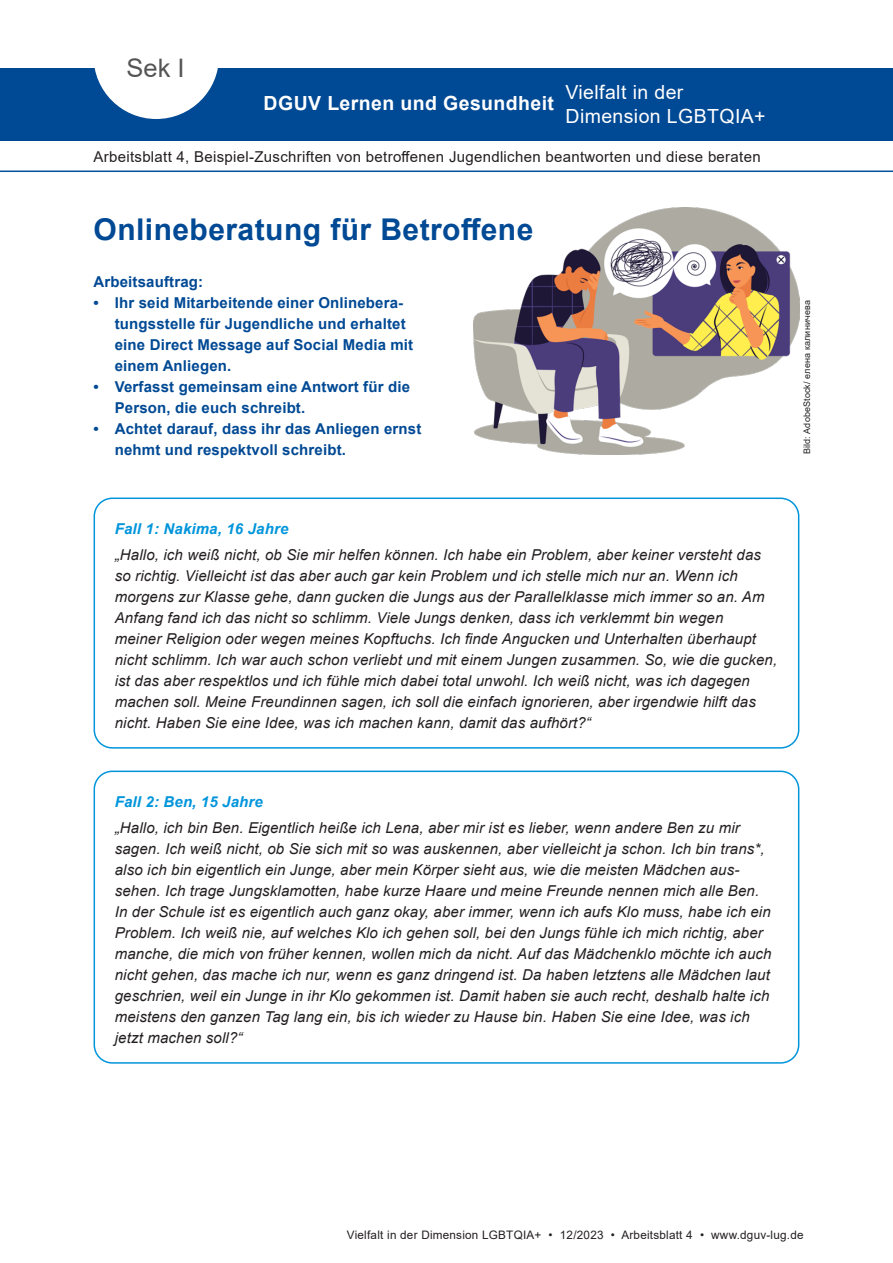
<style>
.page{position:relative;width:893px;height:1263px;background:#fff}
.page>*{position:absolute;margin:0;border:0;box-sizing:border-box;transform-origin:0 0}
.t1{font:700 30px "Arial";letter-spacing:.015em;color:#004994}
.t2{font:25.5px "Arial";color:#555}
.t3{font:19.5px/23.4px "Arial";letter-spacing:.02em;color:#fff}
.t4{font:700 19.5px "Arial";letter-spacing:.02em;color:#fff}
.t5{font:italic 15px/21px "Arial";letter-spacing:.01em;color:#231f20}
.t6{font:700 15px/21px "Arial";letter-spacing:.01em;color:#004994}
.t7{font:15px "Arial";letter-spacing:.02em;color:#231f20}
.t8{font:italic 700 15px "Arial";letter-spacing:.01em;color:#0095db}
.t9{font:11.7px "Arial";letter-spacing:.02em;color:#231f20}
.t10{font:9px "Arial";letter-spacing:.015em;color:#231f20}
</style>
<div class="page">
<div style="left:94px;top:497px;width:705px;height:252px;border:2px solid #0095db;border-radius:18px"></div>
<div style="left:94px;top:770px;width:705px;height:294px;border:2px solid #0095db;border-radius:18px"></div>
<div style="left:0;top:68px;width:893px;height:72px;background:#004994"></div>
<svg style="left:94px;top:68px;width:124px;height:51px"></svg>
<hr style="left:0;top:171px;width:893px;height:1px;background:#01519b">
<img style="left:473px;top:208px;width:326px;height:246px">
<h2 class="t2" style="left:127px;top:50px;width:60px">Sek I</h2>
<h3 class="t4" style="left:264px;top:89px;width:292px">DGUV Lernen und Gesundheit</h3>
<h3 class="t3" style="left:566px;top:81px;width:202px">Vielfalt in der<br>Dimension LGBTQIA+</h3>
<p class="t7" style="left:94px;top:146px;width:669px">Arbeitsblatt 4, Beispiel-Zuschriften von betroffenen Jugendlichen beantworten und diese beraten</p>
<h1 class="t1" style="left:94px;top:208px;width:441px">Onlineberatung für Betroffene</h1>
<p class="t6" style="left:94px;top:271px;width:111px">Arbeitsauftrag:</p>
<p class="t6" style="left:115px;top:292px;width:300px;text-indent:-21px">• Ihr seid Mitarbeitende einer Onlinebera&shy;tungsstelle für Jugendliche und erhaltet eine Direct Message auf Social Media mit einem Anliegen.</p>
<p class="t6" style="left:115px;top:376px;width:297px;text-indent:-21px">• Verfasst gemeinsam eine Antwort für die<br>Person, die euch schreibt.</p>
<p class="t6" style="left:115px;top:418px;width:308px;text-indent:-21px">• Achtet darauf, dass ihr das Anliegen ernst nehmt und respektvoll schreibt.</p>
<p class="t8" style="left:115px;top:519px;width:175px">Fall 1: Nakima, 16 Jahre</p>
<p class="t5" style="left:115px;top:544px;width:664px">„Hallo, ich weiß nicht, ob Sie mir helfen können. Ich habe ein Problem, aber keiner versteht das so richtig. Vielleicht ist das aber auch gar kein Problem und ich stelle mich nur an. Wenn ich morgens zur Klasse gehe, dann gucken die Jungs aus der Parallelklasse mich immer so an. Am Anfang fand ich das nicht so schlimm. Viele Jungs denken, dass ich verklemmt bin wegen<br>meiner Religion oder wegen meines Kopftuchs. Ich finde Angucken und Unterhalten überhaupt nicht schlimm. Ich war auch schon verliebt und mit einem Jungen zusammen. So, wie die gucken, ist das aber respektlos und ich fühle mich dabei total unwohl. Ich weiß nicht, was ich dagegen machen soll. Meine Freundinnen sagen, ich soll die einfach ignorieren, aber irgendwie hilft das nicht. Haben Sie eine Idee, was ich machen kann, damit das aufhört?“</p>
<p class="t8" style="left:115px;top:792px;width:150px">Fall 2: Ben, 15 Jahre</p>
<p class="t5" style="left:115px;top:817px;width:658px">„Hallo, ich bin Ben. Eigentlich heiße ich Lena, aber mir ist es lieber, wenn andere Ben zu mir sagen. Ich weiß nicht, ob Sie sich mit so was auskennen, aber vielleicht ja schon. Ich bin trans*, also ich bin eigentlich ein Junge, aber mein Körper sieht aus, wie die meisten Mädchen aus&shy;sehen. Ich trage Jungsklamotten, habe kurze Haare und meine Freunde nennen mich alle Ben.<br>In der Schule ist es eigentlich auch ganz okay, aber immer, wenn ich aufs Klo muss, habe ich ein Problem. Ich weiß nie, auf welches Klo ich gehen soll, bei den Jungs fühle ich mich richtig, aber manche, die mich von früher kennen, wollen mich da nicht. Auf das Mädchenklo möchte ich auch nicht gehen, das mache ich nur, wenn es ganz dringend ist. Da haben letztens alle Mädchen laut geschrien, weil ein Junge in ihr Klo gekommen ist. Damit haben sie auch recht, deshalb halte ich meistens den ganzen Tag lang ein, bis ich wieder zu Hause bin. Haben Sie eine Idee, was ich jetzt machen soll?“</p>
<p class="t10" style="left:801px;top:454px;width:155px;rotate:-90deg">Bild: AdobeStock/ елена калиничева</p>
<p class="t9" style="left:347px;top:1227px;width:458px">Vielfalt in der Dimension LGBTQIA+ • 12/2023 • Arbeitsblatt 4 • www.dguv-lug.de</p>
</div>
